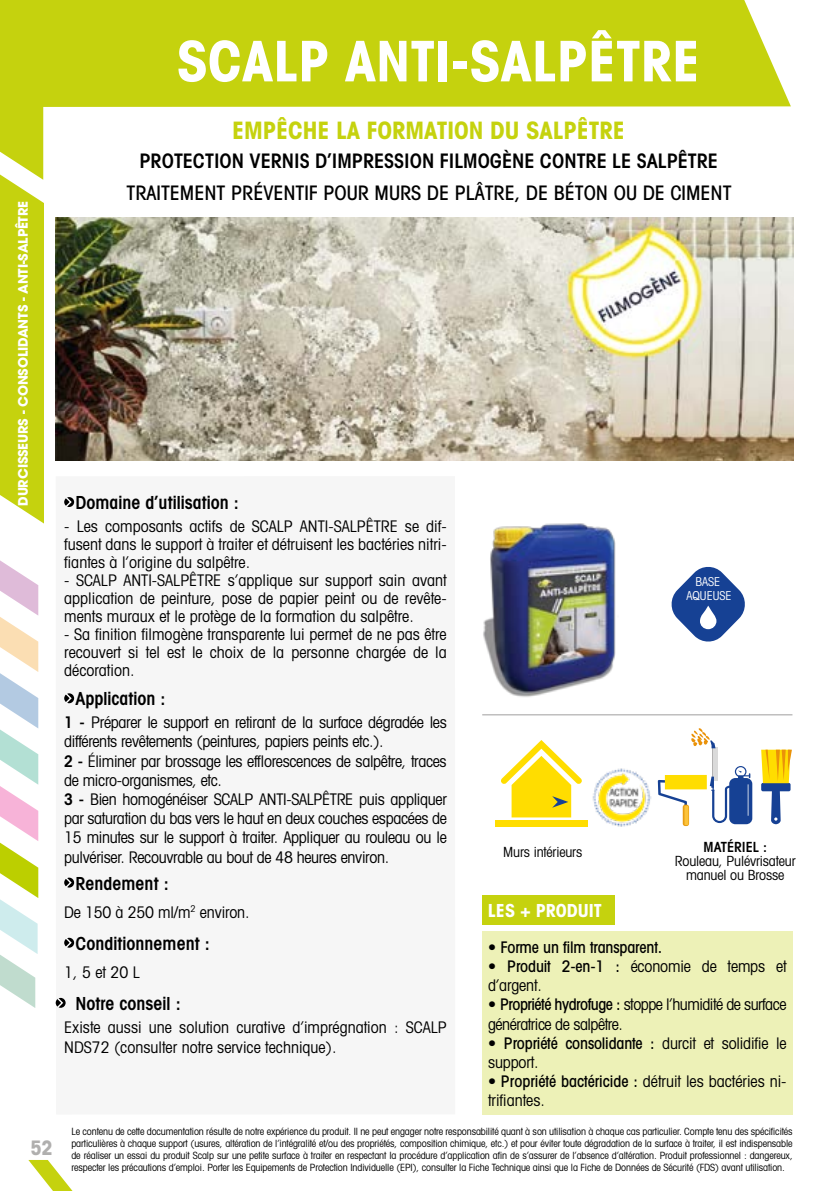
<style>
.page{position:relative;width:840px;height:1191px;background:#fff}
.page>*{position:absolute;margin:0;border:0;box-sizing:border-box;transform-origin:0 0}
.t1{font:700 condensed 56px "Avant Garde";color:#fff}
.t2{font:700 condensed 24px "Avant Garde";color:#c5d20e}
.t3{font:600 condensed 20px "Avant Garde";color:#000}
.t4{font:500 condensed 20px "Avant Garde";color:#000}
.t5{font:700 condensed 20px "Avant Garde";color:#b0afae}
.t6{font:600 condensed 18px "Avant Garde";color:#000}
.t7{font:700 condensed 18px "Avant Garde";color:#fff}
.t8{font:condensed 16px/19.2px "Avant Garde";letter-spacing:-.02em;color:#000}
.t9{font:condensed 16px/19.2px "Avant Garde";color:#000}
.t10{font:500 condensed 16px "Avant Garde";letter-spacing:-.01em;color:#000}
.t11{font:condensed 14px/14px "Avant Garde";letter-spacing:-.01em;color:#000;text-align:center}
.t12{font:600 condensed 14px "Avant Garde";color:#000}
.t13{font:700 13px "Avant Garde";letter-spacing:-.01em;color:#fff}
.t14{font:condensed 12.2px/14.2px "Avant Garde";color:#fff;text-align:center}
.t15{font:condensed 10px/12px "Avant Garde";letter-spacing:-.01em;color:#000;text-align:justify}
.s1{font-weight:600}
.s2{font-weight:400}
.s3{font-weight:500}
</style>
<div class="page">
<svg style="left:0;top:560px;width:38px;height:448px"></svg>
<svg style="left:0;top:180px;width:44px;height:343px;background:#c8d51e"></svg>
<svg style="left:0;top:0;width:790px;height:180px;fill:#c5d20e"></svg>
<svg style="left:28px;top:1160px;width:44px;height:31px"></svg>
<div style="left:56px;top:476px;width:399px;height:638px;background:#f6f6f6"></div>
<div style="left:482px;top:931px;width:310px;height:183px;background:#edf1b7"></div>
<div style="left:482px;top:894px;width:132px;height:30px;background:#c5d20e"></div>
<hr style="left:482px;top:714px;width:310px;height:1px;background:#a09e9e">
<img style="left:56px;top:217px;width:737px;height:243px">
<img style="left:483px;top:523px;width:133px;height:174px">
<hr style="left:712px;top:747px;width:4px;height:33px;background:#b3b2b2">
<hr style="left:713px;top:747px;width:4px;height:33px;background:#dadada">
<svg style="left:691px;top:728px;width:24px;height:20px"></svg>
<svg style="left:709px;top:766px;width:42px;height:58px"></svg>
<div style="left:664px;top:775px;width:42px;height:14px;background:#fd0"></div>
<svg style="left:662px;top:780px;width:26px;height:45px"></svg>
<svg style="left:671px;top:567px;width:74px;height:75px"></svg>
<svg style="left:699px;top:605px;width:17px;height:24px"></svg>
<svg style="left:761px;top:749px;width:30px;height:75px"></svg>
<div style="left:494px;top:820px;width:93px;height:6px;background:#fd0"></div>
<svg style="left:501px;top:740px;width:80px;height:77px"></svg>
<svg style="left:56px;top:997px;width:10px;height:11px"></svg>
<svg style="left:64px;top:937px;width:10px;height:11px"></svg>
<svg style="left:64px;top:877px;width:10px;height:11px"></svg>
<svg style="left:64px;top:693px;width:10px;height:11px"></svg>
<svg style="left:64px;top:497px;width:10px;height:10px"></svg>
<img style="left:587px;top:768px;width:75px;height:59px">
<p class="t13" style="left:15px;top:506px;width:306px;rotate:-90deg">DURCISSEURS - CONSOLIDANTS - ANTI-SALPÊTRE</p>
<p class="t5" style="left:30px;top:1135px;width:24px">52</p>
<h1 class="t1" style="left:176px;top:25px;width:524px">SCALP ANTI-SALPÊTRE</h1>
<h2 class="t2" style="left:232px;top:115px;width:394px">EMPÊCHE LA FORMATION DU SALPÊTRE</h2>
<p class="t3" style="left:139px;top:149px;width:579px">PROTECTION VERNIS D’IMPRESSION FILMOGÈNE CONTRE LE SALPÊTRE</p>
<p class="t4" style="left:126px;top:180px;width:606px">TRAITEMENT PRÉVENTIF POUR MURS DE PLÂTRE, DE BÉTON OU DE CIMENT</p>
<p class="t6" style="left:75px;top:491px;width:164px">Domaine d’utilisation :</p>
<p class="t8" style="left:64px;top:517px;width:384px;line-height:18px;text-align:justify">- Les composants actifs de SCALP ANTI-SALPÊTRE se dif&shy;fusent dans le support à traiter et détruisent les bactéries nitri&shy;fiantes à l’origine du salpêtre.</p>
<p class="t8" style="left:64px;top:571px;width:384px;line-height:18px;text-align:justify">- SCALP ANTI-SALPÊTRE s’applique sur support sain avant application de peinture, pose de papier peint ou de revête&shy;ments muraux et le protège de la formation du salpêtre.</p>
<p class="t8" style="left:64px;top:625px;width:384px;line-height:18px;text-align:justify">- Sa finition filmogène transparente lui permet de ne pas être recouvert si tel est le choix de la personne chargée de la décoration.</p>
<p class="t6" style="left:75px;top:688px;width:91px">Application :</p>
<p class="t8" style="left:64px;top:712px;width:384px"><span class="s1">1 -</span> Préparer le support en retirant de la surface dégradée les différents revêtements (peintures, papiers peints etc.).<br><span class="s1">2 -</span> Éliminer par brossage les efflorescences de salpêtre, traces de micro-organismes, etc.<br><span class="s1">3 -</span> Bien homogénéiser SCALP ANTI-SALPÊTRE puis appliquer par saturation du bas vers le haut en deux couches espacées de 15 minutes sur le support à traiter. Appliquer au rouleau ou le pulvériser. Recouvrable au bout de 48 heures environ.</p>
<p class="t6" style="left:75px;top:872px;width:95px">Rendement :</p>
<p class="t8" style="left:64px;top:901px;width:187px">De 150 à 250 ml/m<sup>2</sup> environ.</p>
<p class="t6" style="left:75px;top:932px;width:136px">Conditionnement :</p>
<p class="t8" style="left:64px;top:962px;width:77px">1, 5 et 20 L</p>
<p class="t6" style="left:75px;top:992px;width:106px">Notre conseil :</p>
<p class="t9" style="left:64px;top:1017px;width:384px">Existe aussi une solution curative d’imprégnation : SCALP<br>NDS72 (consulter notre service technique).</p>
<p class="t14" style="left:686px;top:574px;width:46px">BASE<br>AQUEUSE</p>
<p class="t11" style="left:503px;top:844px;width:80px">Murs intérieurs</p>
<p class="t7" style="left:487px;top:898px;width:115px">LES + PRODUIT</p>
<p class="t12" style="left:703px;top:838px;width:65px">MATÉRIEL :</p>
<p class="t11" style="left:674px;top:853px;width:122px">Rouleau, Pulévrisateur manuel ou Brosse</p>
<p class="t10" style="left:488px;top:937px;width:175px"><span class="s2">•</span> Forme un film transparent.</p>
<p class="t8" style="left:488px;top:956px;width:300px">• <span class="s3">Produit 2-en-1 :</span> économie de temps et d’argent.</p>
<p class="t8" style="left:488px;top:994px;width:300px">• <span class="s3">Propriété hydrofuge :</span> stoppe l’humidité de surface génératrice de salpêtre.</p>
<p class="t8" style="left:488px;top:1033px;width:300px">• <span class="s3">Propriété consolidante :</span> durcit et solidifie le support.</p>
<p class="t9" style="left:488px;top:1071px;width:300px">• <span class="s3">Propriété bactéricide :</span> détruit les bactéries ni&shy;trifiantes.</p>
<p class="t15" style="left:71px;top:1125px;width:722px">Le contenu de cette documentation résulte de notre expérience du produit. Il ne peut engager notre responsabilité quant à son utilisation à chaque cas particulier. Compte tenu des spécificités particulières à chaque support (usures, altération de l’intégralité et/ou des propriétés, composition chimique, etc.) et pour éviter toute dégradation de la surface à traiter, il est indispensable de réaliser un essai du produit Scalp sur une petite surface à traiter en respectant la procédure d’application afin de s’assurer de l’absence d’altération. Produit professionnel : dangereux, respecter les précautions d’emploi. Porter les Equipements de Protection Individuelle (EPI), consulter la Fiche Technique ainsi que la Fiche de Données de Sécurité (FDS) avant utilisation.</p>
</div>
